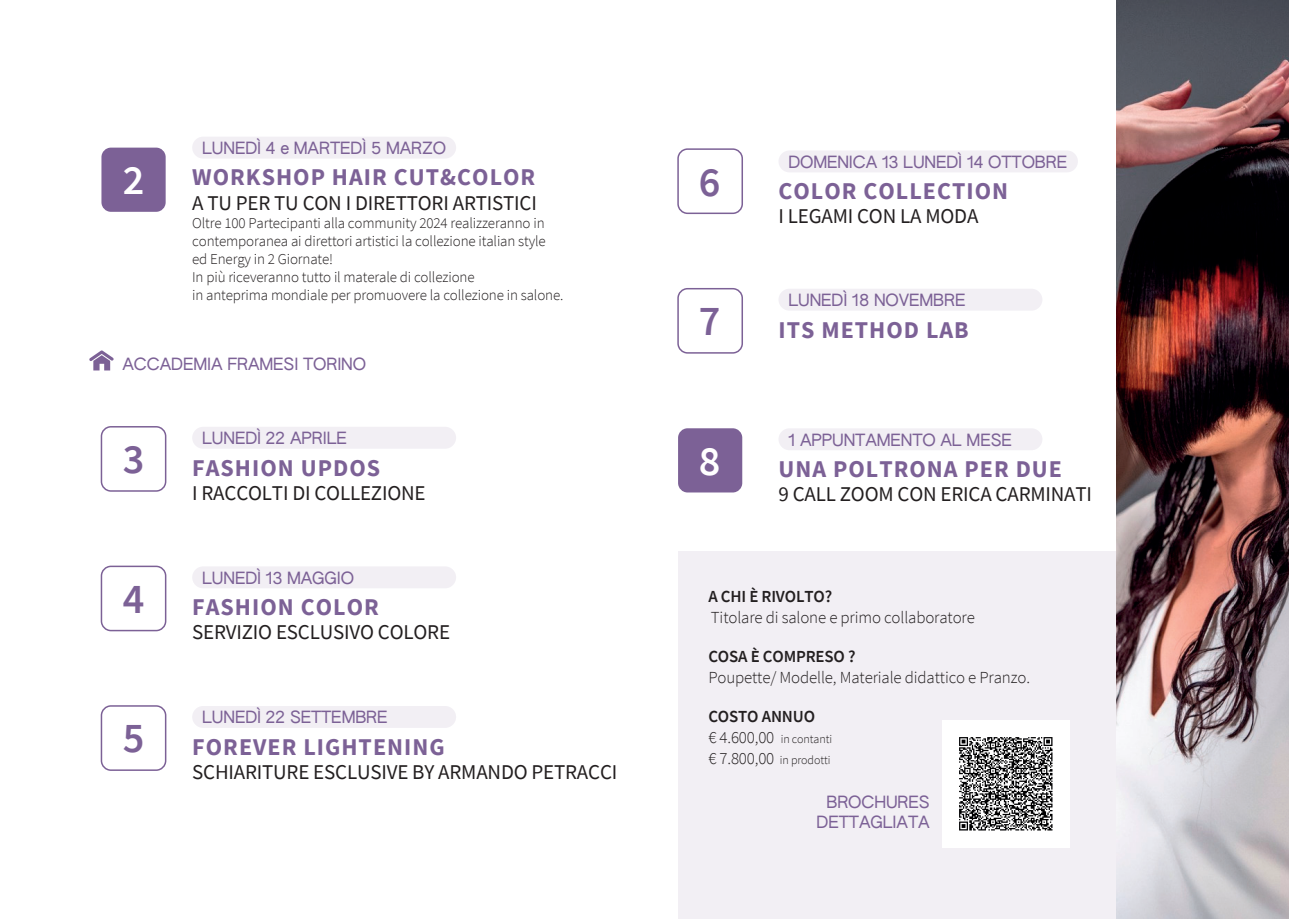
<style>
.page{position:relative;width:1289px;height:919px;background:#fff}
.page>*{position:absolute;margin:0;border:0;box-sizing:border-box;transform-origin:0 0}
.t1{font:600 42.15px "Source Sans Pro";color:#7c6196}
.t2{font:600 42.15px "Source Sans Pro";color:#fff}
.t3{font:700 24px "Source Sans Pro";letter-spacing:.045em;color:#7c6196}
.t4{font:21px "Source Sans Pro";letter-spacing:-.01em;color:#231f20}
.t5{font:300 16.95px "Source Sans Pro";letter-spacing:-.01em;color:#231f20}
.t6{font:600 16.95px "Source Sans Pro";letter-spacing:-.01em;color:#231f20}
.t7{font:16.35px/19.6px "AUTHENTIC Sans 90";letter-spacing:-.01em;color:#7c6196;text-align:center}
.t8{font:300 15px/18px "Source Sans Pro";letter-spacing:-.01em;color:#231f20}
.t9{font:300 12px/20.2px "Source Sans Pro";letter-spacing:-.01em;color:#231f20}
.s1{font-size:16.95px}
</style>
<div class="page">
<div style="left:678px;top:551px;width:438px;height:367px;background:#f2eff4"></div>
<div style="left:192px;top:137px;width:264px;height:21px;background:#f2eff4;border-radius:11px"></div>
<div style="left:192px;top:427px;width:264px;height:21px;background:#f2eff4;border-radius:11px"></div>
<div style="left:778px;top:150px;width:299px;height:22px;background:#f2eff4;border-radius:11px"></div>
<div style="left:778px;top:289px;width:264px;height:21px;background:#f2eff4;border-radius:11px"></div>
<div style="left:778px;top:428px;width:264px;height:22px;background:#f2eff4;border-radius:11px"></div>
<div style="left:192px;top:566px;width:264px;height:22px;background:#f2eff4;border-radius:11px"></div>
<div style="left:192px;top:706px;width:264px;height:21px;background:#f2eff4;border-radius:11px"></div>
<div style="left:101px;top:148px;width:65px;height:64px;background:#7c6196;border-radius:10px"></div>
<div style="left:101px;top:426px;width:65px;height:65px;border:2px solid #7c6196;border-radius:10px"></div>
<div style="left:678px;top:428px;width:64px;height:64px;background:#7c6196;border-radius:10px"></div>
<div style="left:677px;top:148px;width:66px;height:66px;border:2px solid #7c6196;border-radius:10px"></div>
<div style="left:677px;top:288px;width:66px;height:65px;border:2px solid #7c6196;border-radius:10px"></div>
<div style="left:101px;top:565px;width:65px;height:66px;border:2px solid #7c6196;border-radius:10px"></div>
<div style="left:101px;top:705px;width:65px;height:65px;border:2px solid #7c6196;border-radius:10px"></div>
<img style="left:1116px;top:1px;width:172px;height:917px">
<img style="left:942px;top:720px;width:127px;height:127px">
<svg style="left:89px;top:350px;width:25px;height:20px"></svg>
<h1 class="t2" style="left:123px;top:152px;width:23px">2</h1>
<p class="t7" style="left:202px;top:138px;width:246px">LUNEDÌ 4 e MARTEDÌ 5 MARZO</p>
<h2 class="t3" style="left:192px;top:161px;width:345px">WORKSHOP HAIR CUT&amp;COLOR</h2>
<h3 class="t4" style="left:192px;top:189px;width:346px">A TU PER TU CON I DIRETTORI ARTISTICI</h3>
<p class="t8" style="left:192px;top:214px;width:373px">Oltre 100 Partecipanti alla community 2024 realizzeranno in contemporanea ai direttori artistici la collezione italian style ed Energy in 2 Giornate!<br>In più riceveranno tutto il materale di collezione<br>in anteprima mondiale per promuovere la collezione in salone.</p>
<p class="t7" style="left:122px;top:354px;width:245px">ACCADEMIA FRAMESI TORINO</p>
<h1 class="t1" style="left:698px;top:154px;width:23px">6</h1>
<h1 class="t1" style="left:698px;top:293px;width:23px">7</h1>
<p class="t7" style="left:202px;top:428px;width:146px">LUNEDÌ 22 APRILE</p>
<h1 class="t1" style="left:123px;top:431px;width:23px">3</h1>
<h1 class="t2" style="left:698px;top:433px;width:23px">8</h1>
<h2 class="t3" style="left:192px;top:451px;width:189px">FASHION UPDOS</h2>
<h3 class="t4" style="left:192px;top:479px;width:235px">I RACCOLTI DI COLLEZIONE</h3>
<p class="t7" style="left:788px;top:152px;width:280px">DOMENICA 13 LUNEDÌ 14 OTTOBRE</p>
<h2 class="t3" style="left:778px;top:175px;width:231px">COLOR COLLECTION</h2>
<h3 class="t4" style="left:778px;top:203px;width:201px">I LEGAMI CON LA MODA</h3>
<p class="t7" style="left:788px;top:290px;width:179px">LUNEDÌ 18 NOVEMBRE</p>
<h2 class="t3" style="left:778px;top:313px;width:192px">ITS METHOD LAB</h2>
<p class="t7" style="left:788px;top:430px;width:225px">1 APPUNTAMENTO AL MESE</p>
<h2 class="t3" style="left:778px;top:453px;width:285px">UNA POLTRONA PER DUE</h2>
<h3 class="t4" style="left:778px;top:481px;width:315px">9 CALL ZOOM CON ERICA CARMINATI</h3>
<h1 class="t1" style="left:123px;top:570px;width:23px">4</h1>
<h1 class="t1" style="left:123px;top:710px;width:23px">5</h1>
<p class="t7" style="left:202px;top:568px;width:153px">LUNEDÌ 13 MAGGIO</p>
<h2 class="t3" style="left:192px;top:591px;width:188px">FASHION COLOR</h2>
<h3 class="t4" style="left:192px;top:619px;width:259px">SERVIZIO ESCLUSIVO COLORE</h3>
<p class="t7" style="left:202px;top:707px;width:187px">LUNEDÌ 22 SETTEMBRE</p>
<h2 class="t3" style="left:192px;top:730px;width:254px">FOREVER LIGHTENING</h2>
<h3 class="t4" style="left:192px;top:758px;width:426px">SCHIARITURE ESCLUSIVE BY ARMANDO PETRACCI</h3>
<p class="t6" style="left:708px;top:585px;width:125px">A CHI È RIVOLTO?</p>
<p class="t5" style="left:711px;top:606px;width:265px">Titolare di salone e primo collaboratore</p>
<p class="t6" style="left:708px;top:645px;width:149px">COSA È COMPRESO ?</p>
<p class="t5" style="left:708px;top:667px;width:323px">Poupette/ Modelle, Materiale didattico e Pranzo.</p>
<p class="t6" style="left:708px;top:705px;width:108px">COSTO ANNUO</p>
<p class="t9" style="left:708px;top:729px;width:125px"><span class="s1">€ 4.600,00</span> in contanti <span class="s1">€ 7.800,00</span> in prodotti</p>
<p class="t7" style="left:816px;top:792px;width:115px">BROCHURES<br>DETTAGLIATA</p>
</div>
